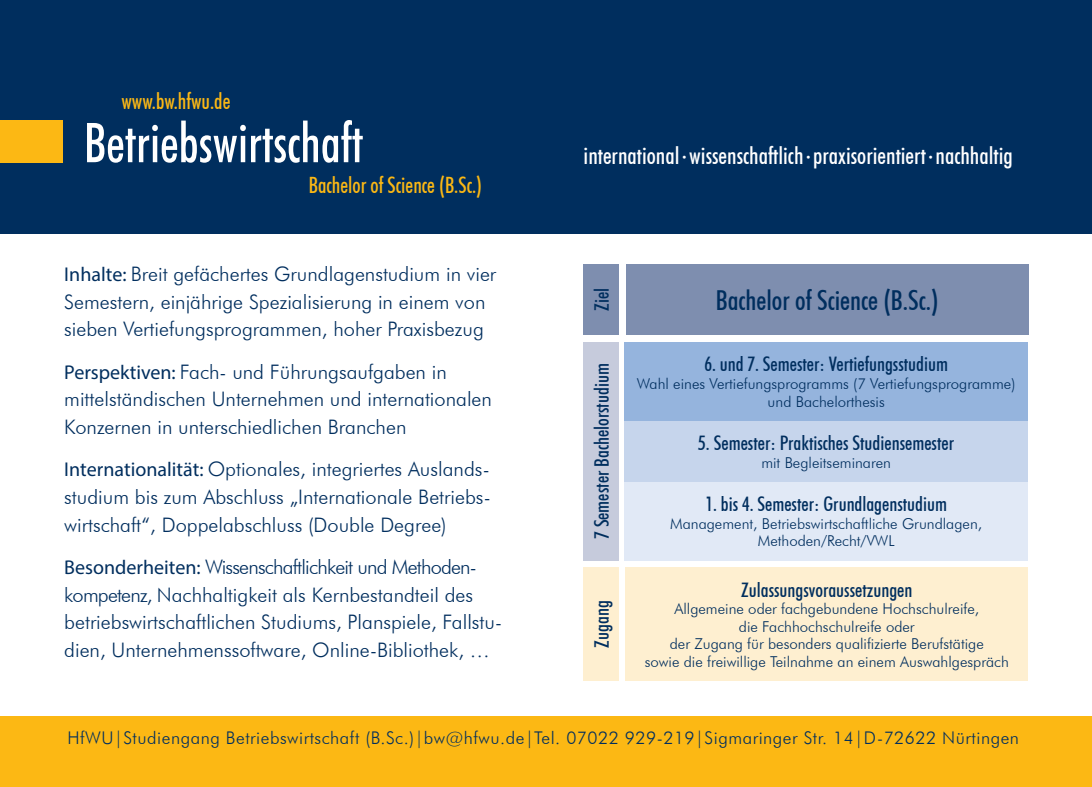
<style>
.page{position:relative;width:1092px;height:787px;background:#fff}
.page>*{position:absolute;margin:0;border:0;box-sizing:border-box;transform-origin:0 0}
.t1{font:500 condensed 55px "Futura BT";color:#fff;scale:.93 1}
.t2{font:500 condensed 27.5px "Futura BT";color:#002e5e}
.t3{font:500 condensed 23.75px "Futura BT";color:#fff}
.t4{font:500 condensed 22.5px "Futura BT";color:#fcb814;scale:.95 1}
.t5{font:300 20px/27.5px "Futura BT";color:#002e5e}
.t6{font:500 condensed 20px "Futura BT";color:#002e5e}
.t7{font:300 17.5px "Futura BT";letter-spacing:.03em;color:#002e5e}
.t8{font:300 15px/17.5px "Futura BT";color:#002e5e;text-align:center}
.t9{font:500 condensed 10px "Futura BT";color:#fff}
.s1{font-family:"Myriad Pro";font-weight:400}
</style>
<div class="page">
<div style="left:0;top:0;width:1091px;height:234px;background:#002e5e"></div>
<div style="left:0;top:716px;width:1091px;height:70px;background:#fcb814"></div>
<div style="left:625px;top:567px;width:403px;height:114px;background:#feefd0"></div>
<div style="left:583px;top:567px;width:36px;height:114px;background:#feefd0"></div>
<div style="left:624px;top:482px;width:404px;height:78px;background:#e1e9f6"></div>
<div style="left:624px;top:420px;width:404px;height:62px;background:#c6d5ec"></div>
<div style="left:624px;top:342px;width:404px;height:78px;background:#95b4dd"></div>
<div style="left:583px;top:342px;width:36px;height:218px;background:#c6cbdc"></div>
<div style="left:626px;top:264px;width:402px;height:71px;background:#7e8eaf"></div>
<div style="left:583px;top:264px;width:36px;height:71px;background:#7e8eaf"></div>
<div style="left:0;top:120px;width:63px;height:43px;background:#fcb814"></div>
<p class="t4" style="left:121px;top:88px;width:116px">www.bw.hfwu.de</p>
<h1 class="t1" style="left:84px;top:109px;width:301px">Betriebswirtschaft</h1>
<p class="t4" style="left:309px;top:171px;width:184px">Bachelor of Science (B.Sc.)</p>
<p class="t5" style="left:64px;top:260px;width:433px"><span class="s1">Inhalte:</span> Breit gefächertes Grundlagenstudium in vier<br>Semestern, einjährige Spezialisierung in einem von sieben Vertiefungsprogrammen, hoher Praxisbezug</p>
<p class="t5" style="left:64px;top:358px;width:429px"><span class="s1">Perspektiven:</span> Fach- und Führungsaufgaben in mittelständischen Unternehmen und internationalen<br>Konzernen in unterschiedlichen Branchen</p>
<p class="t5" style="left:64px;top:455px;width:428px;text-align:justify"><span class="s1">Internationalität:</span> Optionales, integriertes Auslands&shy;studium bis zum Abschluss „Internationale Betriebs&shy;wirtschaft“, Doppelabschluss (Double Degree)</p>
<p class="t5" style="left:64px;top:553px;width:439px"><span class="s1">Besonderheiten:</span> Wissenschaftlichkeit und Methoden&shy;kompetenz, Nachhaltigkeit als Kernbestandteil des betriebswirtschaftlichen Studiums, Planspiele, Fallstu&shy;dien, Unternehmenssoftware, Online-Bibliothek, …</p>
<p class="t3" style="left:583px;top:141px;width:430px">international wissenschaftlich praxisorientiert nachhaltig</p>
<p class="t9" style="left:681px;top:152px;width:7px">•</p>
<p class="t9" style="left:805px;top:152px;width:7px">•</p>
<p class="t9" style="left:927px;top:152px;width:7px">•</p>
<p class="t6" style="left:589px;top:311px;width:24px;rotate:-90deg">Ziel</p>
<h2 class="t2" style="left:715px;top:283px;width:224px">Bachelor of Science (B.Sc.)</h2>
<p class="t6" style="left:589px;top:539px;width:177px;rotate:-90deg">7 Semester Bachelorstudium</p>
<p class="t6" style="left:589px;top:647px;width:49px;rotate:-90deg">Zugang</p>
<p class="t6" style="left:704px;top:352px;width:245px">6. und 7. Semester: Vertiefungsstudium</p>
<p class="t8" style="left:637px;top:375px;width:380px">Wahl eines Vertiefungsprogramms (7 Vertiefungsprogramme) und Bachelorthesis</p>
<p class="t6" style="left:698px;top:431px;width:257px">5. Semester: Praktisches Studiensemester</p>
<p class="t8" style="left:761px;top:453px;width:131px">mit Begleitseminaren</p>
<p class="t6" style="left:705px;top:492px;width:243px">1. bis 4. Semester: Grundlagenstudium</p>
<p class="t8" style="left:670px;top:514px;width:313px">Management, Betriebswirtschaftliche Grundlagen,<br>Methoden/Recht/VWL</p>
<p class="t6" style="left:741px;top:577px;width:173px">Zulassungsvoraussetzungen</p>
<p class="t8" style="left:644px;top:600px;width:365px">Allgemeine oder fachgebundene Hochschulreife,<br>die Fachhochschulreife oder<br>der Zugang für besonders qualifizierte Berufstätige<br>sowie die freiwillige Teilnahme an einem Auswahlgespräch</p>
<p class="t7" style="left:67px;top:726px;width:953px">HfWU|Studiengang Betriebswirtschaft (B.Sc.)|bw@hfwu.de|Tel. 07022 929-219|Sigmaringer Str. 14|D-72622 Nürtingen</p>
</div>
